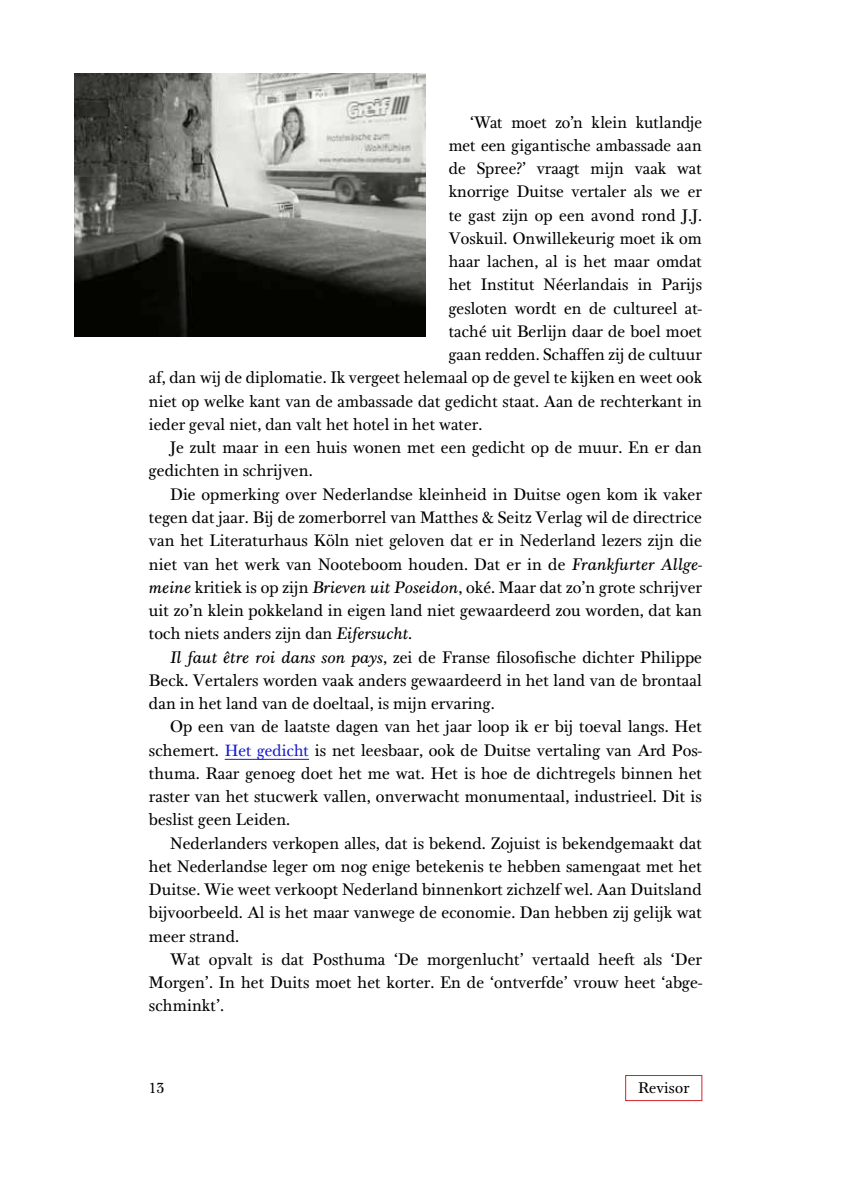
<style>
.page{position:relative;width:851px;height:1191px;background:#fff}
.page>*{position:absolute;margin:0;border:0;box-sizing:border-box;transform-origin:0 0}
.t1{font:16.5px "Bonesana STD Regular OSF";color:#000}
.t2{font:15.3px "Bonesana STD Regular TLF";letter-spacing:.01em;color:#000}
.t3{font:15px "Bonesana STD Regular TLF";color:#000}
.s1{font-family:"Bonesana STD Italic OSF"}
.s2{font-size:16.2px;color:#131acf}
</style>
<div class="page">
<div style="left:625px;top:1075px;width:77px;height:25px;background:#fff;border:1px solid #d2232a"></div>
<hr style="left:225px;top:759px;width:84px;height:1px;background:#131acf">
<img style="left:74px;top:74px;width:351px;height:263px">
<p class="t1" style="left:470px;top:113px;width:233px">‘Wat moet zo’n klein kutlandje</p>
<p class="t1" style="left:448px;top:136px;width:255px">met een gigantische ambassade aan</p>
<p class="t1" style="left:448px;top:159px;width:255px">de Spree?’ vraagt mijn vaak wat</p>
<p class="t1" style="left:448px;top:182px;width:255px">knorrige Duitse vertaler als we er</p>
<p class="t1" style="left:448px;top:206px;width:255px">te gast zijn op een avond rond J.J.</p>
<p class="t1" style="left:448px;top:229px;width:255px">Voskuil. Onwillekeurig moet ik om</p>
<p class="t1" style="left:448px;top:252px;width:255px">haar lachen, al is het maar omdat</p>
<p class="t1" style="left:448px;top:275px;width:255px">het Institut Néerlandais in Parijs</p>
<p class="t1" style="left:448px;top:299px;width:255px">gesloten wordt en de cultureel at-</p>
<p class="t1" style="left:448px;top:322px;width:255px">taché uit Berlijn daar de boel moet</p>
<p class="t1" style="left:448px;top:345px;width:255px">gaan redden. Schaffen zij de cultuur</p>
<p class="t1" style="left:149px;top:368px;width:554px">af, dan wij de diplomatie. Ik vergeet helemaal op de gevel te kijken en weet ook</p>
<p class="t1" style="left:149px;top:392px;width:554px">niet op welke kant van de ambassade dat gedicht staat. Aan de rechterkant in</p>
<p class="t1" style="left:149px;top:415px;width:335px">ieder geval niet, dan valt het hotel in het water.</p>
<p class="t1" style="left:170px;top:438px;width:533px">Je zult maar in een huis wonen met een gedicht op de muur. En er dan</p>
<p class="t1" style="left:149px;top:461px;width:165px">gedichten in schrijven.</p>
<p class="t1" style="left:170px;top:485px;width:533px">Die opmerking over Nederlandse kleinheid in Duitse ogen kom ik vaker</p>
<p class="t1" style="left:149px;top:508px;width:554px">tegen dat jaar. Bij de zomerborrel van Matthes &amp; Seitz Verlag wil de directrice</p>
<p class="t1" style="left:149px;top:531px;width:554px">van het Literaturhaus Köln niet geloven dat er in Nederland lezers zijn die</p>
<p class="t1" style="left:149px;top:554px;width:554px">niet van het werk van Nooteboom houden. Dat er in de <span class="s1">Frankfurter Allge-</span></p>
<p class="t1" style="left:149px;top:578px;width:554px"><span class="s1">meine</span> kritiek is op zijn <span class="s1">Brieven uit Poseidon</span>, oké. Maar dat zo’n grote schrijver</p>
<p class="t1" style="left:149px;top:601px;width:554px">uit zo’n klein pokkeland in eigen land niet gewaardeerd zou worden, dat kan</p>
<p class="t1" style="left:149px;top:624px;width:265px">toch niets anders zijn dan <span class="s1">Eifersucht</span>.</p>
<p class="t1" style="left:170px;top:647px;width:533px"><span class="s1">Il faut être roi dans son pays</span>, zei de Franse filosofische dichter Philippe</p>
<p class="t1" style="left:149px;top:671px;width:554px">Beck. Vertalers worden vaak anders gewaardeerd in het land van de brontaal</p>
<p class="t1" style="left:149px;top:694px;width:347px">dan in het land van de doeltaal, is mijn ervaring.</p>
<p class="t1" style="left:170px;top:717px;width:533px">Op een van de laatste dagen van het jaar loop ik er bij toeval langs. Het</p>
<p class="t1" style="left:149px;top:740px;width:554px">schemert. <span class="s2">Het gedicht</span> is net leesbaar, ook de Duitse vertaling van Ard Pos-</p>
<p class="t1" style="left:149px;top:764px;width:554px">thuma. Raar genoeg doet het me wat. Het is hoe de dichtregels binnen het</p>
<p class="t1" style="left:149px;top:787px;width:554px">raster van het stucwerk vallen, onverwacht monumentaal, industrieel. Dit is</p>
<p class="t1" style="left:149px;top:810px;width:143px">beslist geen Leiden.</p>
<p class="t1" style="left:170px;top:833px;width:533px">Nederlanders verkopen alles, dat is bekend. Zojuist is bekendgemaakt dat</p>
<p class="t1" style="left:149px;top:857px;width:554px">het Nederlandse leger om nog enige betekenis te hebben samengaat met het</p>
<p class="t1" style="left:149px;top:880px;width:554px">Duitse. Wie weet verkoopt Nederland binnenkort zichzelf wel. Aan Duitsland</p>
<p class="t1" style="left:149px;top:903px;width:554px">bijvoorbeeld. Al is het maar vanwege de economie. Dan hebben zij gelijk wat</p>
<p class="t1" style="left:149px;top:926px;width:92px">meer strand.</p>
<p class="t1" style="left:170px;top:950px;width:533px">Wat opvalt is dat Posthuma ‘De morgenlucht’ vertaald heeft als ‘Der</p>
<p class="t1" style="left:149px;top:973px;width:554px">Morgen’. In het Duits moet het korter. En de ‘ontverfde’ vrouw heet ‘abge-</p>
<p class="t1" style="left:149px;top:996px;width:77px">schminkt’.</p>
<p class="t3" style="left:149px;top:1079px;width:17px">13</p>
<p class="t2" style="left:638px;top:1078px;width:53px">Revisor</p>
</div>
